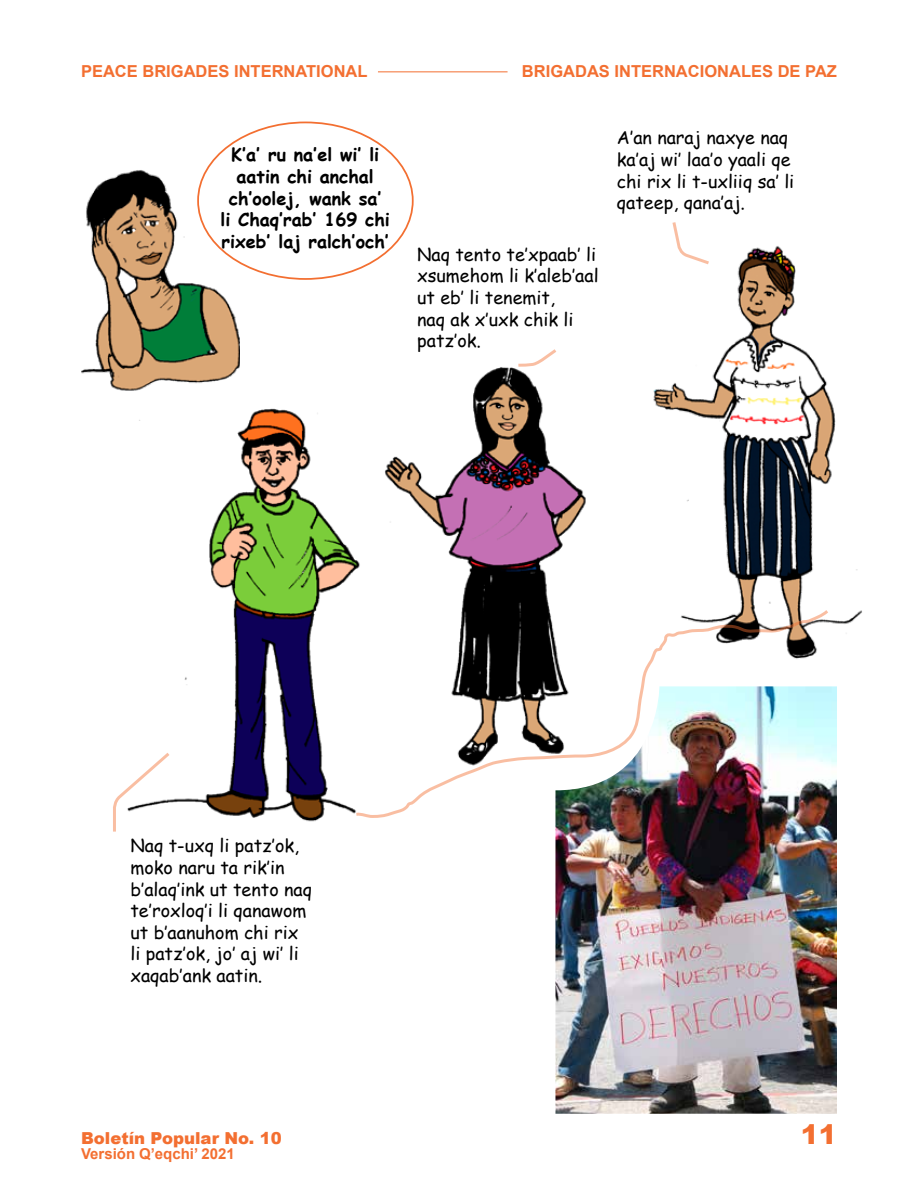
<style>
.page{position:relative;width:918px;height:1188px;background:#fff}
.page>*{position:absolute;margin:0;border:0;box-sizing:border-box;transform-origin:0 0}
.t1{font:900 27px "Arial";color:#f36f31}
.t2{font:18px/21.6px "Comic Sans MS";color:#000}
.t3{font:700 18px/21.6px "Comic Sans MS";color:#000;text-align:center}
.t4{font:700 16.5px "Arial";color:#f36f31}
.t5{font:900 16.5px "Arial";color:#f36f31}
.t6{font:700 15px "Arial";color:#f36f31}
</style>
<div class="page">
<hr style="left:378px;top:71px;width:130px;height:1px;background:#f36f31">
<img style="left:81px;top:156px;width:159px;height:233px">
<img style="left:653px;top:246px;width:209px;height:388px">
<img style="left:114px;top:380px;width:246px;height:442px">
<svg style="left:355px;top:609px;width:475px;height:210px"></svg>
<img style="left:369px;top:367px;width:221px;height:402px">
<img style="left:555px;top:686px;width:282px;height:428px">
<svg style="left:517px;top:349px;width:41px;height:19px"></svg>
<svg style="left:671px;top:222px;width:39px;height:44px"></svg>
<svg style="left:113px;top:751px;width:58px;height:81px"></svg>
<p class="t4" style="left:81px;top:61px;width:288px">PEACE BRIGADES INTERNATIONAL</p>
<p class="t4" style="left:522px;top:61px;width:317px">BRIGADAS INTERNACIONALES DE PAZ</p>
<p class="t3" style="left:221px;top:143px;width:171px">K’a’ ru na’el wi’ li aatin chi anchal ch’oolej, wank sa’<br>li Chaq’rab’ 169 chi rixeb’ laj ralch’och’</p>
<p class="t2" style="left:417px;top:243px;width:183px">Naq tento te’xpaab’ li xsumehom li k’aleb’aal ut eb’ li tenemit,<br>naq ak x’uxk chik li patz’ok.</p>
<p class="t2" style="left:617px;top:127px;width:179px">A’an naraj naxye naq ka’aj wi’ laa’o yaali qe chi rix li t-uxliiq sa’ li qateep, qana’aj.</p>
<p class="t2" style="left:130px;top:835px;width:183px">Naq t-uxq li patz’ok, moko naru ta rik’in b’alaq’ink ut tento naq te’roxloq’i li qanawom ut b’aanuhom chi rix li patz’ok, jo’ aj wi’ li xaqab’ank aatin.</p>
<p class="t5" style="left:81px;top:1127px;width:202px">Boletín Popular No. 10</p>
<h1 class="t1" style="left:801px;top:1115px;width:38px">11</h1>
<p class="t6" style="left:81px;top:1144px;width:155px">Versión Q’eqchi’ 2021</p>
</div>
